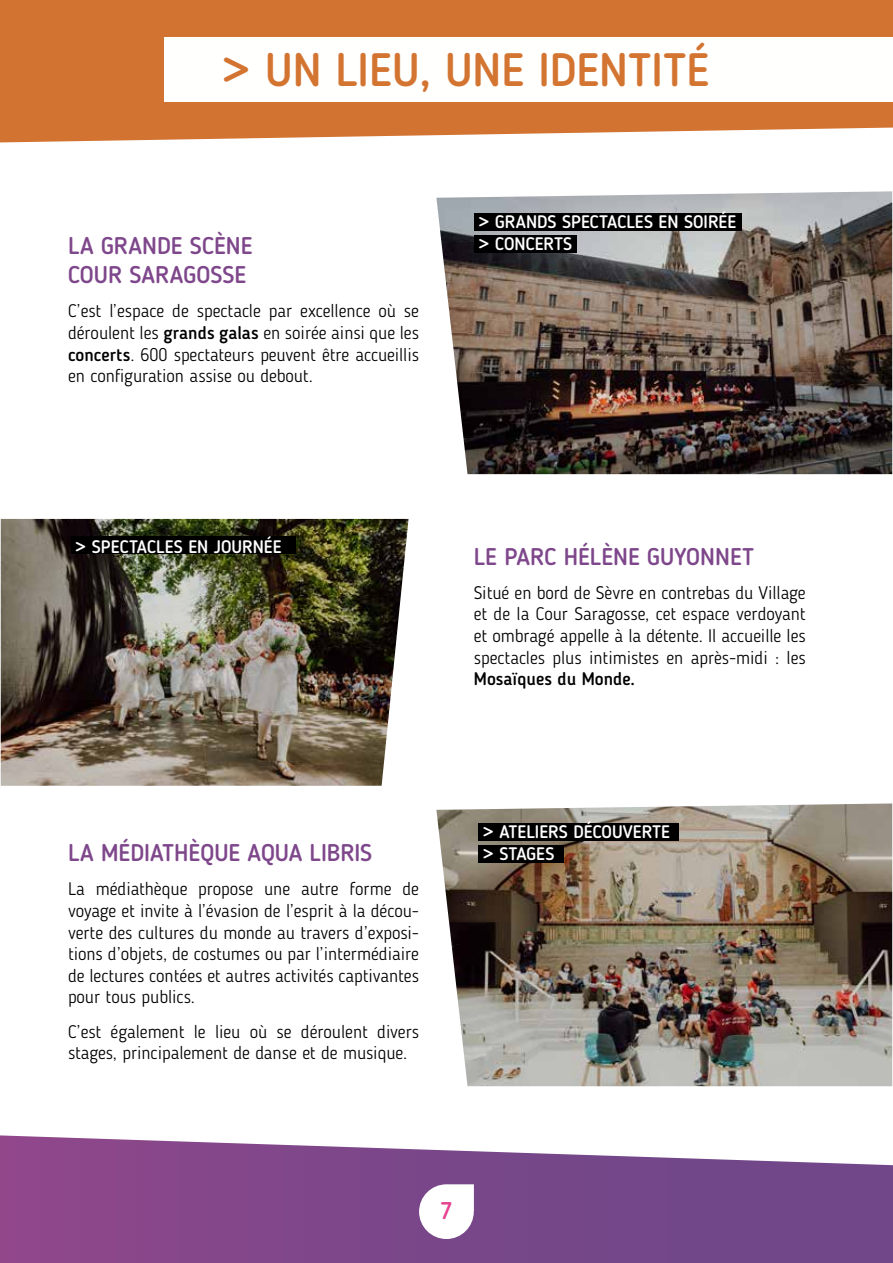
<style>
.page{position:relative;width:893px;height:1263px;background:#fff}
.page>*{position:absolute;margin:0;border:0;box-sizing:border-box;transform-origin:0 0}
.t1{font:500 46.5px "Blogger Sans";color:#d37431}
.t2{font:500 24px/28.8px "Blogger Sans";color:#7e478b}
.t3{font:500 24px "Blogger Sans";color:#e74290}
.t4{font:300 18px/21.6px "Blogger Sans";color:#000;text-align:justify}
.t5{font:500 18px/22.2px "Blogger Sans";color:#fff}
.t6{font:500 18px "Blogger Sans";color:#000}
.s1{font-weight:500}
</style>
<div class="page">
<svg style="left:0;top:1135px;width:893px;height:128px;background:#8c5d98"></svg>
<svg style="left:0;top:0;width:893px;height:142px;background:#d67f42"></svg>
<svg style="left:419px;top:1184px;width:55px;height:55px"></svg>
<img style="left:436px;top:191px;width:456px;height:283px">
<img style="left:1px;top:519px;width:408px;height:267px">
<img style="left:436px;top:803px;width:456px;height:283px">
<div style="left:474px;top:213px;width:268px;height:18px;background:#000"></div>
<div style="left:474px;top:235px;width:103px;height:18px;background:#000"></div>
<div style="left:71px;top:537px;width:225px;height:17px;background:#000"></div>
<div style="left:478px;top:823px;width:201px;height:17px;background:#000"></div>
<div style="left:478px;top:845px;width:86px;height:18px;background:#000"></div>
<div style="left:164px;top:37px;width:729px;height:64px;background:#fffffd"></div>
<h1 class="t1" style="left:221px;top:42px;width:490px">&gt; UN LIEU, UNE IDENTITÉ</h1>
<h2 class="t2" style="left:68px;top:231px;width:186px">LA GRANDE SCÈNE<br>COUR SARAGOSSE</h2>
<p class="t4" style="left:68px;top:300px;width:353px">C’est l’espace de spectacle par excellence où se déroulent les <span class="s1">grands galas</span> en soirée ainsi que les <span class="s1">concerts</span>. 600 spectateurs peuvent être accueillis en configuration assise ou debout.</p>
<p class="t5" style="left:478px;top:211px;width:260px">&gt; GRANDS SPECTACLES EN SOIRÉE &gt; CONCERTS</p>
<p class="t5" style="left:75px;top:535px;width:208px">&gt; SPECTACLES EN JOURNÉE</p>
<h2 class="t2" style="left:68px;top:838px;width:306px">LA MÉDIATHÈQUE AQUA LIBRIS</h2>
<p class="t4" style="left:68px;top:878px;width:353px">La médiathèque propose une autre forme de voyage et invite à l’évasion de l’esprit à la décou&shy;verte des cultures du monde au travers d’exposi&shy;tions d’objets, de costumes ou par l’intermédiaire de lectures contées et autres activités captivantes pour tous publics.</p>
<p class="t4" style="left:68px;top:1021px;width:353px">C’est également le lieu où se déroulent divers stages, principalement de danse et de musique.</p>
<h2 class="t2" style="left:474px;top:542px;width:282px">LE PARC HÉLÈNE GUYONNET</h2>
<p class="t4" style="left:474px;top:582px;width:333px">Situé en bord de Sèvre en contrebas du Village et de la Cour Saragosse, cet espace verdoyant et ombragé appelle à la détente. Il accueille les spectacles plus intimistes en après-midi : les</p>
<p class="t6" style="left:474px;top:668px;width:163px">Mosaïques du Monde.</p>
<p class="t5" style="left:482px;top:820px;width:189px">&gt; ATELIERS DÉCOUVERTE &gt; STAGES</p>
<h2 class="t3" style="left:440px;top:1196px;width:14px">7</h2>
</div>
